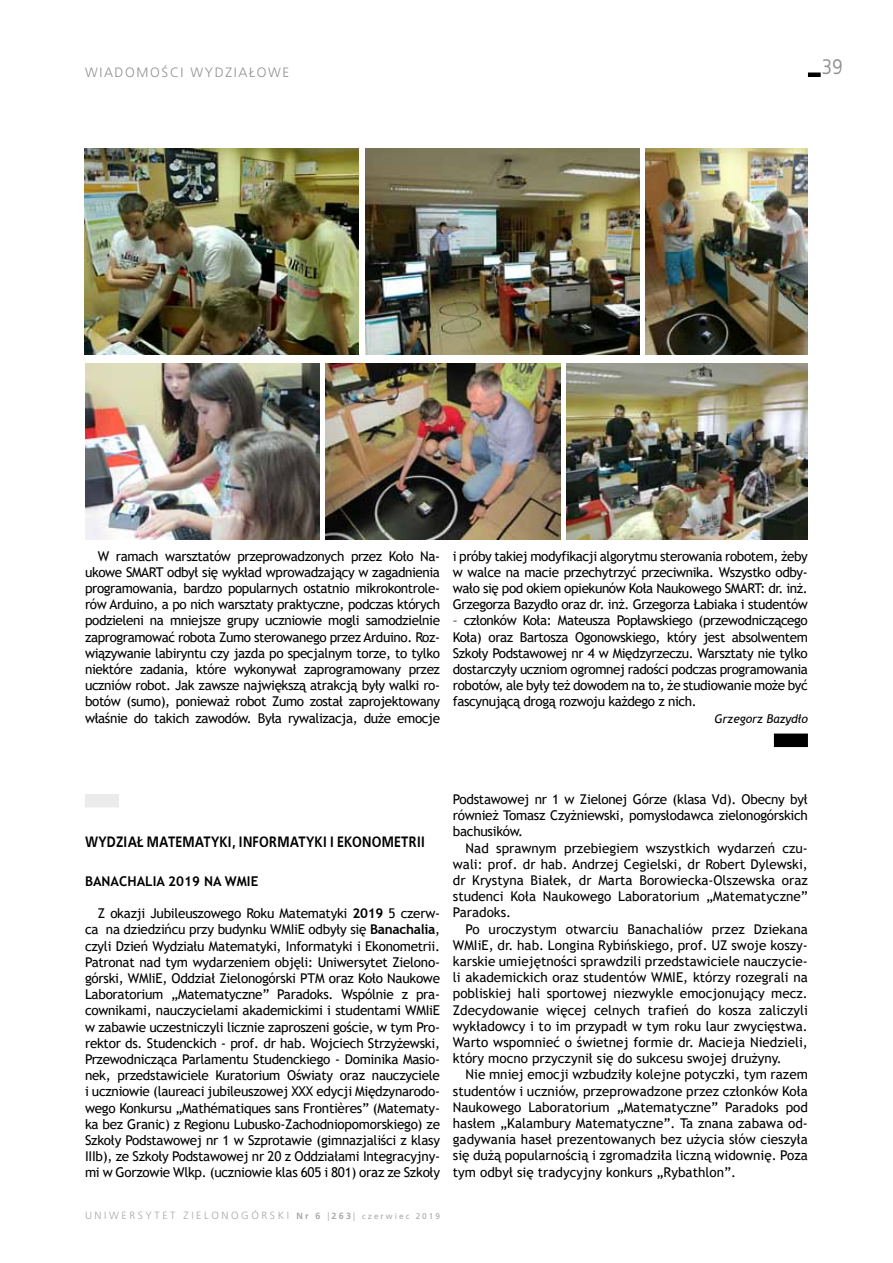
<style>
.page{position:relative;width:893px;height:1263px;background:#fff}
.page>*{position:absolute;margin:0;border:0;box-sizing:border-box;transform-origin:0 0}
.t1{font:21px "EFN Bureau OT";color:#929292}
.t2{font:700 15px "EFN Bureau OT";letter-spacing:.01em;color:#000}
.t3{font:13.5px/16.2px "Trebuchet MS";letter-spacing:-.02em;color:#000;text-align:justify}
.t4{font:300 13.5px "Frutiger LT Pro";letter-spacing:.12em;color:#929292}
.t5{font:700 13.5px "Trebuchet MS";color:#000}
.t6{font:italic 12px "Trebuchet MS";color:#000}
.t7{font:300 10.5px "Frutiger LT Pro";letter-spacing:.245em;color:#a8a8a7}
.s1{font-weight:700}
.s2{font-weight:700;font-size:9px}
.s3{font-size:9px}
.s4{font-weight:400;font-size:8.25px}
</style>
<div class="page">
<div style="left:808px;top:72px;width:13px;height:5px;background:#000"></div>
<div style="left:774px;top:733px;width:34px;height:14px;background:#000"></div>
<div style="left:85px;top:794px;width:34px;height:13px;background:#ebebeb"></div>
<img style="left:85px;top:149px;width:274px;height:205px">
<img style="left:365px;top:149px;width:274px;height:205px">
<img style="left:566px;top:364px;width:242px;height:175px">
<img style="left:646px;top:149px;width:162px;height:205px">
<img style="left:326px;top:364px;width:234px;height:175px">
<img style="left:85px;top:364px;width:234px;height:175px">
<p class="t4" style="left:85px;top:65px;width:105px">WIADOMOŚCIWY</p>
<p class="t4" style="left:215px;top:65px;width:54px">DZIAŁOWE</p>
<h1 class="t1" style="left:822px;top:55px;width:22px">39</h1>
<p class="t3" style="left:85px;top:548px;width:357px;text-indent:13px">W ramach warsztatów przeprowadzonych przez Koło Na&shy;ukowe SMART odbył się wykład wprowadzający w zagadnienia programowania, bardzo popularnych ostatnio mikrokontrole&shy;rów Arduino, a po nich warsztaty praktyczne, podczas których podzieleni na mniejsze grupy uczniowie mogli samodzielnie zaprogramować robota Zumo sterowanego przez Arduino. Roz&shy;wiązywanie labiryntu czy jazda po specjalnym torze, to tylko niektóre zadania, które wykonywał zaprogramowany przez uczniów robot. Jak zawsze największą atrakcją były walki ro&shy;botów (sumo), ponieważ robot Zumo został zaprojektowany właśnie do takich zawodów. Była rywalizacja, duże emocje</p>
<p class="t3" style="left:453px;top:548px;width:357px">i próby takiej modyfikacji algorytmu sterowania robotem, żeby w walce na macie przechytrzyć przeciwnika. Wszystko odby&shy;wało się pod okiem opiekunów Koła Naukowego SMART: dr. inż.<br>Grzegorza Bazydło oraz dr. inż. Grzegorza Łabiaka i studentów</p>
<p class="t3" style="left:453px;top:612px;width:357px">– członków Koła: Mateusza Popławskiego (przewodniczącego Koła) oraz Bartosza Ogonowskiego, który jest absolwentem Szkoły Podstawowej nr 4 w Międzyrzeczu. Warsztaty nie tylko dostarczyły uczniom ogromnej radości podczas programowania robotów, ale były też dowodem na to, że studiowanie może być fascynującą drogą rozwoju każdego z nich.</p>
<p class="t6" style="left:714px;top:711px;width:95px">Grzegorz Bazydło</p>
<p class="t2" style="left:85px;top:833px;width:341px">WYDZIAŁ MATEMATYKI, INFORMATYKI I EKONOMETRII</p>
<p class="t5" style="left:85px;top:872px;width:150px">BANACHALIA 2019 NA WMIE</p>
<p class="t3" style="left:85px;top:905px;width:357px;text-indent:13px">Z okazji Jubileuszowego Roku Matematyki <span class="s1">2019</span> 5 czerw&shy;ca na dziedzińcu przy budynku WMIiE odbyły się <span class="s1">BANACHALIA</span>, czyli Dzień Wydziału Matematyki, Informatyki i Ekonometrii.<br>Patronat nad tym wydarzeniem objęli: Uniwersytet Zielono&shy;górski, WMIiE, Oddział Zielonogórski PTM oraz Koło Naukowe Laboratorium „Matematyczne” Paradoks. Wspólnie z pra&shy;cownikami, nauczycielami akademickimi i studentami WMIiE w zabawie uczestniczyli licznie zaproszeni goście, w tym Pro&shy;rektor ds. Studenckich - prof. dr hab. Wojciech Strzyżewski, Przewodnicząca Parlamentu Studenckiego - Dominika Masio&shy;nek, przedstawiciele Kuratorium Oświaty oraz nauczyciele i uczniowie (laureaci jubileuszowej XXX edycji Międzynarodo&shy;wego Konkursu „Mathématiques sans Frontières” (Matematy&shy;ka bez Granic) z Regionu Lubusko-Zachodniopomorskiego) ze Szkoły Podstawowej nr 1 w Szprotawie (gimnazjaliści z klasy IIIb), ze Szkoły Podstawowej nr 20 z Oddziałami Integracyjny&shy;mi w Gorzowie Wlkp. (uczniowie klas 605 i 801) oraz ze Szkoły</p>
<p class="t7" style="left:85px;top:1209px;width:357px">UNIWERSYTET ZIELONOGÓRSKI <span class="s2">Nr 6</span> <span class="s3">|</span><span class="s2">263</span><span class="s3">|</span> <span class="s4">czerwiec 2019</span></p>
<p class="t3" style="left:453px;top:791px;width:357px">Podstawowej nr 1 w Zielonej Górze (klasa Vd). Obecny był również Tomasz Czyżniewski, pomysłodawca zielonogórskich bachusików.</p>
<p class="t3" style="left:453px;top:839px;width:357px;text-indent:13px">Nad sprawnym przebiegiem wszystkich wydarzeń czu&shy;wali: prof. dr hab. Andrzej Cegielski, dr Robert Dylewski, dr Krystyna Białek, dr Marta Borowiecka-Olszewska oraz studenci Koła Naukowego Laboratorium „Matematyczne” Paradoks.</p>
<p class="t3" style="left:453px;top:920px;width:357px;text-indent:13px">Po uroczystym otwarciu Banachaliów przez Dziekana WMIiE, dr. hab. Longina Rybińskiego, prof. UZ swoje koszy&shy;karskie umiejętności sprawdzili przedstawiciele nauczycie&shy;li akademickich oraz studentów WMIE, którzy rozegrali na pobliskiej hali sportowej niezwykle emocjonujący mecz.<br>Zdecydowanie więcej celnych trafień do kosza zaliczyli wykładowcy i to im przypadł w tym roku laur zwycięstwa.<br>Warto wspomnieć o świetnej formie dr. Macieja Niedzieli, który mocno przyczynił się do sukcesu swojej drużyny.</p>
<p class="t3" style="left:453px;top:1066px;width:357px;text-indent:13px">Nie mniej emocji wzbudziły kolejne potyczki, tym razem studentów i uczniów, przeprowadzone przez członków Koła Naukowego Laboratorium „Matematyczne” Paradoks pod hasłem „Kalambury Matematyczne”. Ta znana zabawa od&shy;gadywania haseł prezentowanych bez użycia słów cieszyła się dużą popularnością i zgromadziła liczną widownię. Poza tym odbył się tradycyjny konkurs „Rybathlon”.</p>
</div>
